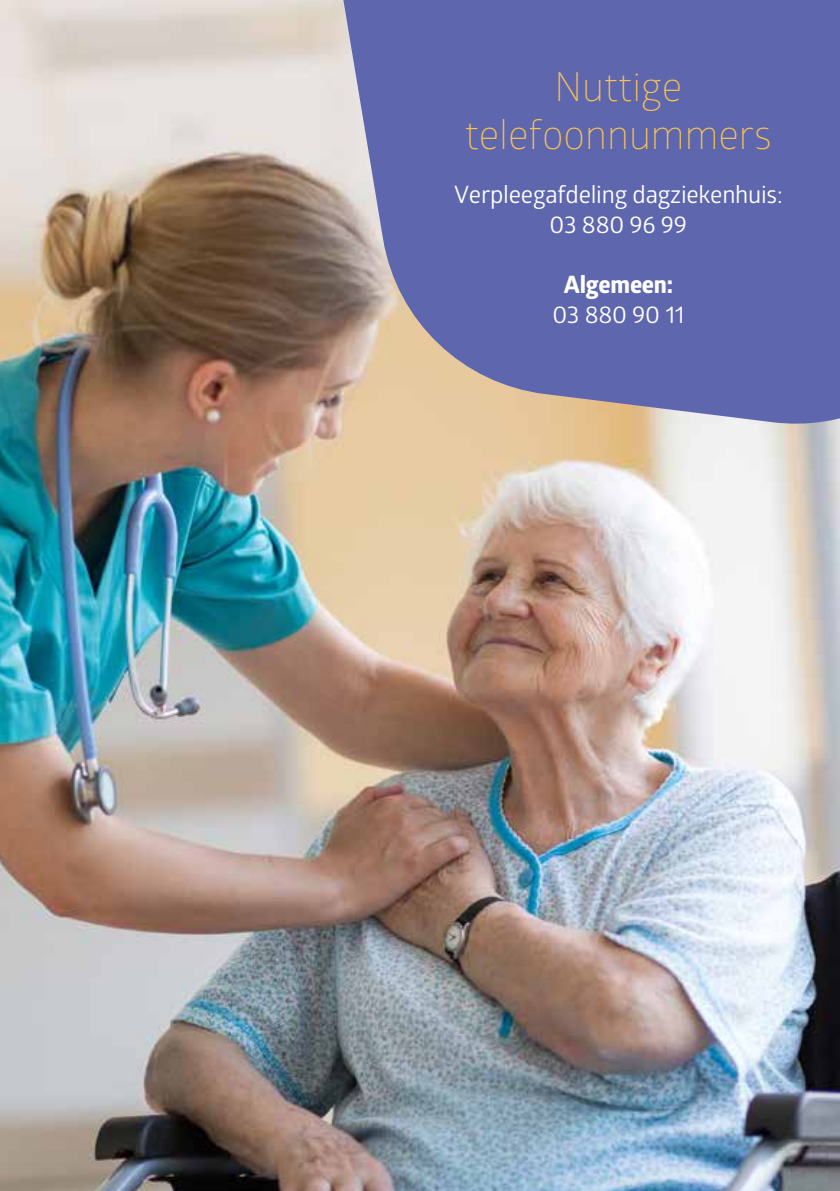
<style>
.page{position:relative;width:840px;height:1191px;background:#fff}
.page>*{position:absolute;margin:0;border:0;box-sizing:border-box;transform-origin:0 0}
.t1{font:300 40px/48px "Glober";color:#fcc44f;text-align:center}
.t2{font:24px/30px "Glober";letter-spacing:-.01em;color:#fff;text-align:center}
.t3{font:700 24px "Globerx";letter-spacing:-.01em;color:#fff}
</style>
<div class="page">
<img style="left:0;top:0;width:839px;height:1191px">
<svg style="left:337px;top:0;width:502px;height:426px;fill:#5e67ad"></svg>
<h1 class="t1" style="left:464px;top:61px;width:308px">Nuttige telefoonnummers</h1>
<p class="t2" style="left:454px;top:178px;width:330px">Verpleegafdeling dagziekenhuis:<br>03 880 96 99</p>
<p class="t3" style="left:563px;top:267px;width:111px">Algemeen:</p>
<p class="t2" style="left:552px;top:298px;width:133px">03 880 90 11</p>
</div>
